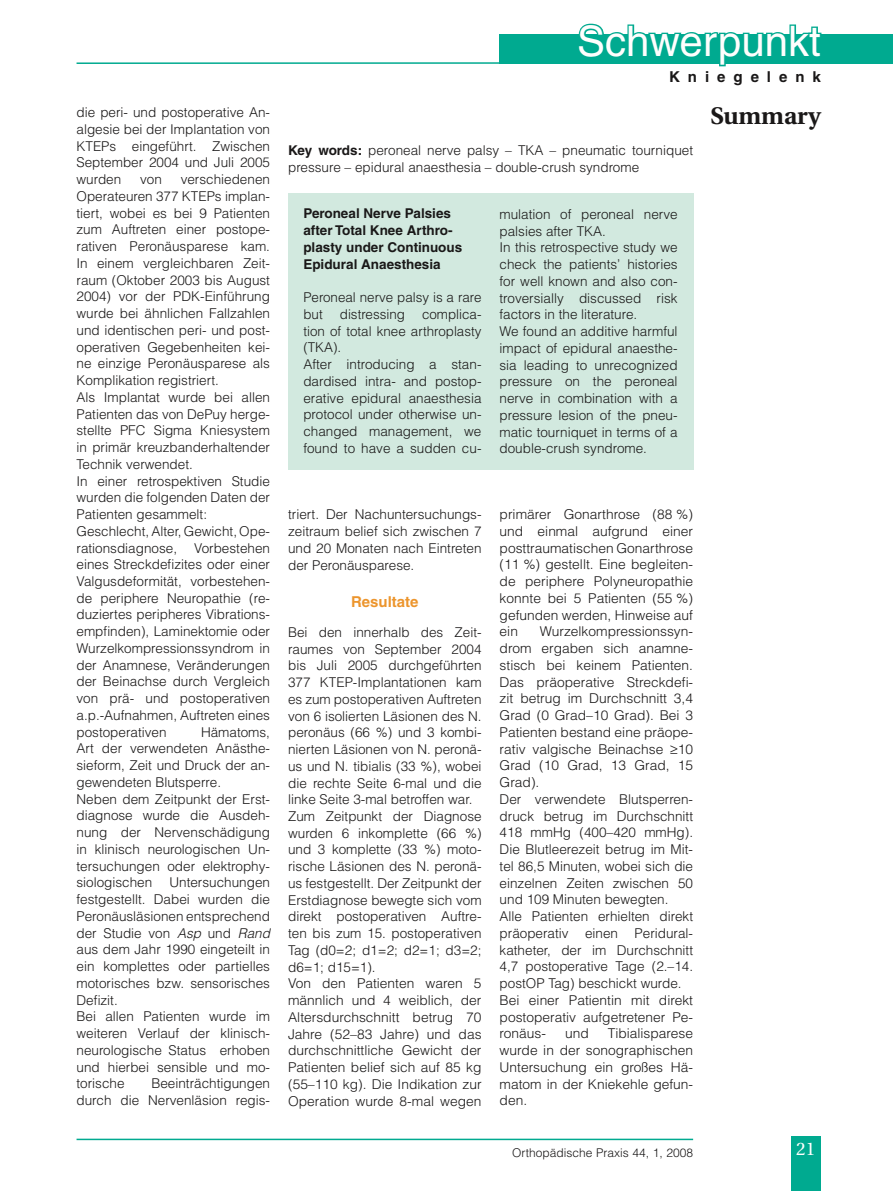
<style>
.page{position:relative;width:893px;height:1191px;background:#fff}
.page>*{position:absolute;margin:0;border:0;box-sizing:border-box;transform-origin:0 0}
.t1{font:42px "Helvetica";color:#fffefd}
.t2{font:700 24px "Utopia";color:#1a1818}
.t3{font:18px "Utopia";color:#fffefd}
.t4{font:700 15px "Helvetica";letter-spacing:.53em;color:#1a1818}
.t5{font:700 15px "Helvetica";color:#ec952d}
.t6{font:300 13.5px/16.8px "Helvetica";color:#1a1818}
.t7{font:700 13.5px/16.8px "Helvetica";color:#1a1818}
.t8{font:300 12px "Helvetica";color:#1a1818}
.s1{font-style:italic}
.s2{font-weight:700}
</style>
<div class="page">
<hr style="left:77px;top:1138px;width:616px;height:2px;background:#00aa90">
<div style="left:791px;top:1136px;width:30px;height:55px;background:#00aa90"></div>
<hr style="left:77px;top:62px;width:815px;height:2px;background:#00aa90">
<div style="left:500px;top:34px;width:392px;height:30px;background:#00aa90"></div>
<svg style="left:578px;top:23px;width:244px;height:44px"></svg>
<div style="left:288px;top:193px;width:405px;height:276px;background:#d2e9df"></div>
<p class="t6" style="left:77px;top:103px;width:195px;text-align:justify">die peri- und postoperative An&shy;algesie bei der Implantation von KTEPs eingeführt. Zwischen September 2004 und Juli 2005 wurden</p>
<p class="t6" style="left:77px;top:170px;width:195px;text-indent:104px">verschiedenen<br>Operateuren 377 KTEPs implan&shy;tiert, wobei es bei 9 Patienten zum Auftreten einer postope&shy;rativen Peronäusparese kam.<br>In einem vergleichbaren Zeit&shy;raum (Oktober 2003 bis August<br>2004) vor der PDK-Einführung wurde bei ähnlichen Fallzahlen und identischen peri- und post&shy;operativen Gegebenheiten kei&shy;ne einzige Peronäusparese als<br>Komplikation registriert.<br>Als Implantat wurde bei allen<br>Patienten das von DePuy herge&shy;stellte PFC Sigma Kniesystem in primär kreuzbanderhaltender<br>Technik verwendet.<br>In einer retrospektiven Studie wurden die folgenden Daten der<br>Patienten gesammelt:<br>Geschlecht, Alter, Gewicht, Ope&shy;rationsdiagnose,</p>
<p class="t6" style="left:140px;top:170px;width:23px">von</p>
<p class="t6" style="left:77px;top:539px;width:195px;text-align:justify;text-indent:118px">Vorbestehen eines Streckdefizites oder einer Valgusdeformität, vorbestehen&shy;de periphere Neuropathie (re&shy;duziertes peripheres Vibrations&shy;empfinden), Laminektomie oder Wurzelkompressionssyndrom in der Anamnese, Veränderungen der Beinachse durch Vergleich von prä- und postoperativen a.p.-Aufnahmen, Auftreten eines postoperativen</p>
<p class="t6" style="left:77px;top:723px;width:195px;text-indent:124px">Hämatoms,<br>Art der verwendeten Anästhe&shy;sieform, Zeit und Druck der an&shy;gewendeten Blutsperre.<br>Neben dem Zeitpunkt der Erst&shy;diagnose wurde die Ausdeh&shy;nung der Nervenschädigung in klinisch neurologischen Un&shy;tersuchungen oder elektrophy&shy;siologischen</p>
<p class="t6" style="left:77px;top:874px;width:195px;text-indent:93px">Untersuchungen festgestellt. Dabei wurden die<br>Peronäusläsionen entsprechend der Studie von <span class="s1">Asp</span> und <span class="s1">Rand </span>aus dem Jahr 1990 eingeteilt in ein komplettes oder partielles motorisches bzw. sensorisches<br>Defizit.<br>Bei allen Patienten wurde im weiteren Verlauf der klinisch&shy;neurologische Status erhoben und hierbei sensible und mo&shy;torische</p>
<p class="t6" style="left:77px;top:1074px;width:195px;text-align:right">Beeinträchtigungen<br>durch die Nervenläsion regis-</p>
<h1 class="t1" style="left:577px;top:17px;width:245px">Schwerpunkt</h1>
<p class="t4" style="left:669px;top:67px;width:153px">Kniegelenk</p>
<p class="t6" style="left:288px;top:142px;width:406px"><span class="s2">Key words:</span> peroneal nerve palsy – TKA – pneumatic tourniquet pressure – epidural anaesthesia – double-crush syndrome</p>
<p class="t7" style="left:303px;top:205px;width:160px">Peroneal Nerve Palsies after Total Knee Arthro&shy;plasty under Continuous<br>Epidural Anaesthesia</p>
<p class="t6" style="left:303px;top:289px;width:180px">Peroneal nerve palsy is a rare but</p>
<p class="t6" style="left:303px;top:305px;width:180px;text-indent:119px">complica&shy;tion of total knee arthroplasty (TKA).<br>After introducing a stan&shy;dardised intra- and postop&shy;erative epidural anaesthesia protocol under otherwise un&shy;changed management, we found to have a sudden cu-</p>
<p class="t6" style="left:340px;top:305px;width:67px">distressing</p>
<p class="t6" style="left:499px;top:205px;width:180px">mulation of peroneal nerve palsies after TKA.<br>In this retrospective study we check the patients’ histories for well known and also con&shy;troversially discussed risk factors in the literature.<br>We found an additive harmful impact of epidural anaesthe&shy;sia leading to unrecognized pressure on the peroneal nerve in combination with a pressure lesion of the pneu&shy;matic tourniquet in terms of a double-crush syndrome.</p>
<h2 class="t2" style="left:711px;top:102px;width:112px">Summary</h2>
<p class="t6" style="left:288px;top:505px;width:195px;text-align:justify">triert. Der Nachuntersuchungs&shy;zeitraum belief sich zwischen 7 und 20 Monaten nach Eintreten der Peronäusparese.</p>
<p class="t5" style="left:351px;top:593px;width:69px">Resultate</p>
<p class="t6" style="left:288px;top:623px;width:195px">Bei den innerhalb des Zeit&shy;raumes von September 2004 bis Juli 2005 durchgeführten<br>377 KTEP-Implantationen kam es zum postoperativen Auftreten von 6 isolierten Läsionen des N. peronäus (66 %) und 3 kombi&shy;nierten Läsionen von N. peronä&shy;us und N. tibialis (33 %), wobei die rechte Seite 6-mal und die linke Seite 3-mal betroffen war.<br>Zum Zeitpunkt der Diagnose wurden 6 inkomplette (66 %) und 3 komplette (33 %) moto&shy;rische Läsionen des N. peronä&shy;us festgestellt. Der Zeitpunkt der<br>Erstdiagnose bewegte sich vom direkt postoperativen Auftre&shy;ten bis zum 15. postoperativen<br>Tag (d0=2; d1=2; d2=1; d3=2; d6=1; d15=1).<br>Von den Patienten waren 5 männlich und 4 weiblich, der<br>Altersdurchschnitt betrug 70<br>Jahre (52–83 Jahre) und das durchschnittliche Gewicht der<br>Patienten belief sich auf 85 kg (55–110 kg). Die Indikation zur<br>Operation wurde 8-mal wegen</p>
<p class="t6" style="left:500px;top:505px;width:195px;text-align:justify">primärer Gonarthrose (88 %) und einmal aufgrund einer posttraumatischen Gonarthrose (11 %) gestellt. Eine begleiten&shy;de periphere Polyneuropathie konnte bei 5 Patienten (55 %) gefunden werden, Hinweise auf ein</p>
<p class="t6" style="left:500px;top:623px;width:195px;text-indent:40px">Wurzelkompressionssyn&shy;drom ergaben sich anamne&shy;stisch bei keinem Patienten.<br>Das präoperative Streckdefi&shy;zit betrug im Durchschnitt 3,4<br>Grad (0 Grad–10 Grad). Bei 3<br>Patienten bestand eine präope&shy;rativ valgische Beinachse ❑10<br>Grad (10 Grad, 13 Grad, 15<br>Grad).<br>Der verwendete Blutsperren&shy;druck betrug im Durchschnitt<br>418 mmHg (400–420 mmHg).<br>Die Blutleerezeit betrug im Mit&shy;tel 86,5 Minuten, wobei sich die einzelnen Zeiten zwischen 50 und 109 Minuten bewegten.<br>Alle Patienten erhielten direkt präoperativ einen Peridural&shy;katheter, der im Durchschnitt<br>4,7 postoperative Tage (2.–14. postOP Tag) beschickt wurde.<br>Bei einer Patientin mit direkt postoperativ aufgetretener Pe&shy;ronäus-</p>
<p class="t6" style="left:500px;top:1024px;width:195px;text-align:justify;text-indent:108px">Tibialisparese wurde in der sonographischen Untersuchung ein großes Hä&shy;matom in der Kniekehle gefun&shy;den.</p>
<p class="t6" style="left:565px;top:1024px;width:25px">und</p>
<p class="t8" style="left:512px;top:1145px;width:182px">Orthopädische Praxis 44, 1, 2008</p>
<h3 class="t3" style="left:796px;top:1139px;width:21px">21</h3>
</div>
